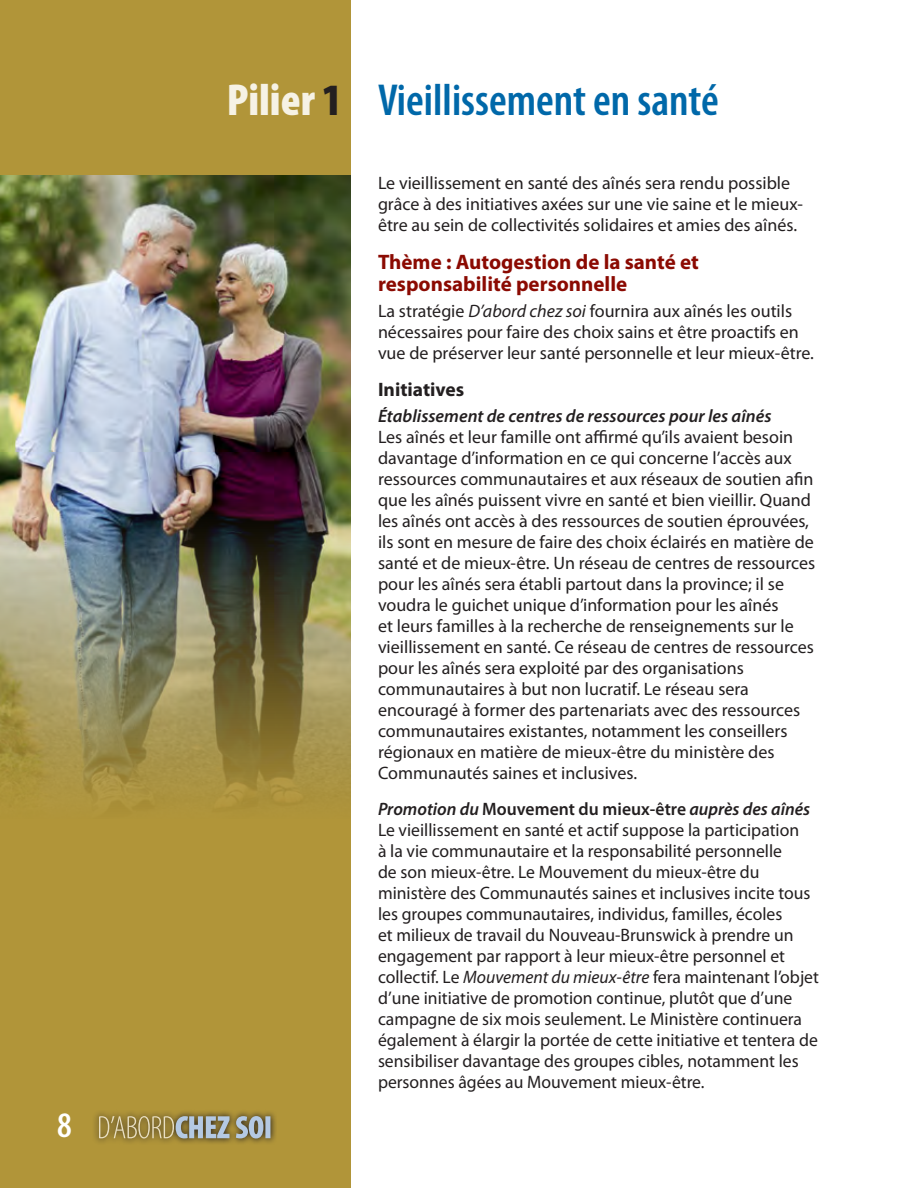
<style>
.page{position:relative;width:918px;height:1188px;background:#fff}
.page>*{position:absolute;margin:0;border:0;box-sizing:border-box;transform-origin:0 0}
.Heading1{font:600 condensed 45px "Myriad Pro";color:#0068a9}
.t1{font:600 condensed 36px "Myriad Pro";color:#fff}
.Heading2{font:700 21px/22.5px "Myriad Pro";color:#8b0a02}
.Heading3{font:700 19.5px "Myriad Pro";color:#231f20}
.text{font:18px/21px "Myriad Pro";color:#231f20}
.s1{font-weight:900;color:#f6f2e5}
.s2{font-weight:900;color:#231f20}
.s3{font-style:italic}
.s4{font-weight:600;font-style:italic}
.s5{font-weight:600}
</style>
<div class="page">
<div style="left:0;top:0;width:351px;height:1188px;background:#b19539"></div>
<svg style="left:94px;top:1111px;width:182px;height:32px;fill:#a18836"></svg>
<svg style="left:99px;top:1116px;width:171px;height:22px;background:#9e987a"></svg>
<img style="left:0;top:176px;width:351px;height:628px">
<p class="t1" style="left:57px;top:1103px;width:16px">8</p>
<p class="Heading1" style="left:227px;top:72px;width:494px"><span class="s1">Pilier</span> <span class="s2">1</span> Vieillissement en santé</p>
<p class="text" style="left:378px;top:172px;width:427px">Le vieillissement en santé des aînés sera rendu possible grâce à des initiatives axées sur une vie saine et le mieux&shy;être au sein de collectivités solidaires et amies des aînés.</p>
<p class="Heading2" style="left:378px;top:249px;width:322px">Thème : Autogestion de la santé et responsabilité personnelle</p>
<p class="text" style="left:378px;top:300px;width:437px">La stratégie <span class="s3">D’abord chez soi</span> fournira aux aînés les outils nécessaires pour faire des choix sains et être proactifs en vue de préserver leur santé personnelle et leur mieux-être.</p>
<p class="Heading3" style="left:378px;top:377px;width:88px">Initiatives</p>
<p class="text" style="left:378px;top:405px;width:439px"><span class="s4">Établissement de centres de ressources pour les aînés<br></span>Les aînés et leur famille ont affirmé qu’ils avaient besoin davantage d’information en ce qui concerne l’accès aux ressources communautaires et aux réseaux de soutien afin que les aînés puissent vivre en santé et bien vieillir. Quand les aînés ont accès à des ressources de soutien éprouvées, ils sont en mesure de faire des choix éclairés en matière de santé et de mieux-être. Un réseau de centres de ressources pour les aînés sera établi partout dans la province; il se voudra le guichet unique d’information pour les aînés<br>et leurs familles à la recherche de renseignements sur le vieillissement en santé. Ce réseau de centres de ressources pour les aînés sera exploité par des organisations communautaires à but non lucratif. Le réseau sera encouragé à former des partenariats avec des ressources communautaires existantes, notamment les conseillers régionaux en matière de mieux-être du ministère des Communautés saines et inclusives.</p>
<p class="text" style="left:378px;top:798px;width:442px"><span class="s4">Promotion du</span> <span class="s5">Mouvement du mieux-être</span> <span class="s4">auprès des aînés </span>Le vieillissement en santé et actif suppose la participation<br>à la vie communautaire et la responsabilité personnelle<br>de son mieux-être. Le Mouvement du mieux-être du ministère des Communautés saines et inclusives incite tous les groupes communautaires, individus, familles, écoles<br>et milieux de travail du Nouveau-Brunswick à prendre un engagement par rapport à leur mieux-être personnel et collectif. Le <span class="s3">Mouvement du mieux-être</span> fera maintenant l’objet d’une initiative de promotion continue, plutôt que d’une campagne de six mois seulement. Le Ministère continuera également à élargir la portée de cette initiative et tentera de sensibiliser davantage des groupes cibles, notamment les personnes âgées au Mouvement mieux-être.</p>
</div>
